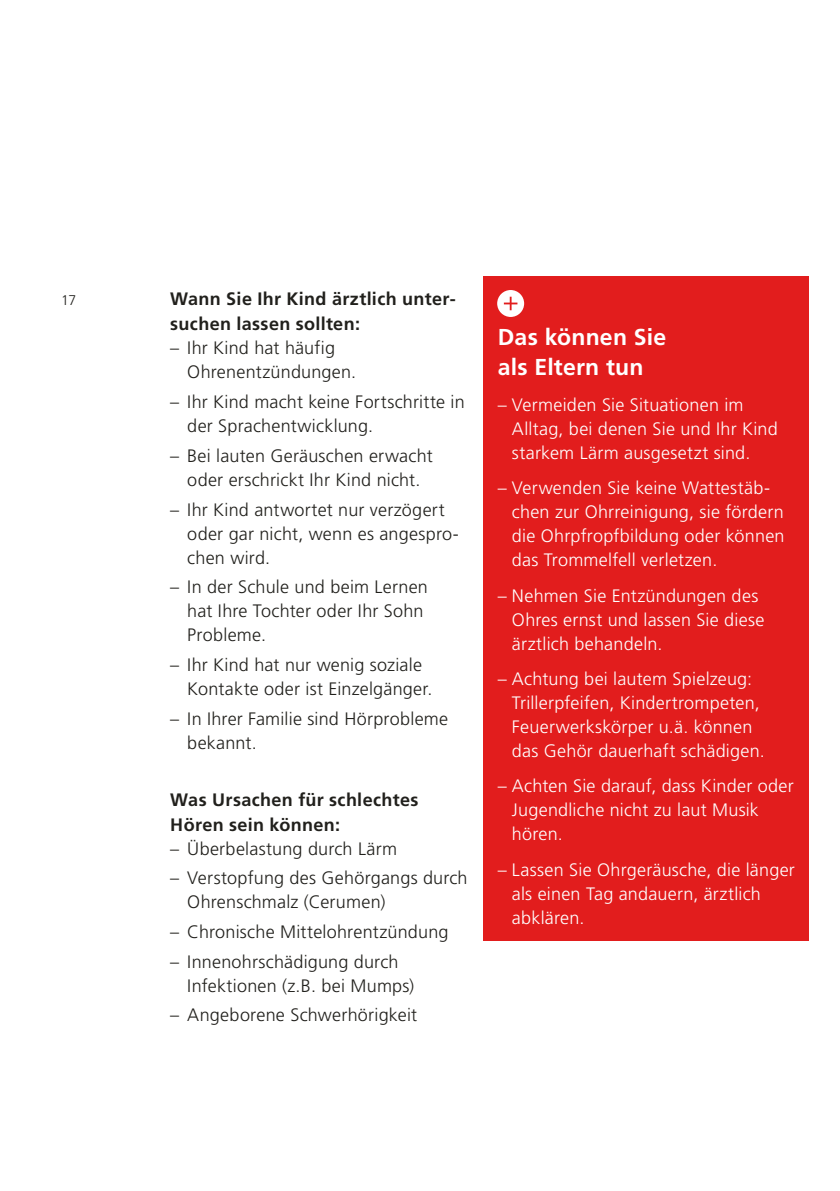
<style>
.page{position:relative;width:840px;height:1191px;background:#fff}
.page>*{position:absolute;margin:0;border:0;box-sizing:border-box;transform-origin:0 0}
.Zwischentitel_bold_1{font:700 23px/30px "Frutiger LT Std";letter-spacing:.005em;color:#fff}
.t1{font:300 18px/24px "Frutiger LT Std";letter-spacing:.01em;color:#21201c}
.t2{font:300 18px/24px "Frutiger LT Std";letter-spacing:.015em;color:#fff}
.Grundtext_bold_9_12{font:700 18px/25px "Frutiger LT Std";letter-spacing:.02em;color:#21201c}
.Legende_Info_light_7{font:300 14px "Frutiger LT Std";color:#21201c}
</style>
<div class="page">
<div style="left:483px;top:276px;width:325px;height:664px;background:#e21d1d"></div>
<svg style="left:497px;top:290px;width:27px;height:27px"></svg>
<p class="Legende_Info_light_7" style="left:61px;top:293px;width:17px">17</p>
<p class="Grundtext_bold_9_12" style="left:170px;top:287px;width:287px">Wann Sie Ihr Kind ärztlich unter&shy;suchen lassen sollten:</p>
<p class="t1" style="left:187px;top:336px;width:170px;text-indent:-17px">– Ihr Kind hat häufig<br>Ohrenentzündungen.</p>
<p class="t1" style="left:187px;top:390px;width:279px;text-indent:-17px">– Ihr Kind macht keine Fortschritte in der Sprachentwicklung.</p>
<p class="t1" style="left:170px;top:444px;width:264px;text-align:center">– Bei lauten Geräuschen erwacht oder erschrickt Ihr Kind nicht.</p>
<p class="t1" style="left:187px;top:497px;width:273px;text-indent:-17px">– Ihr Kind antwortet nur verzögert oder gar nicht, wenn es angespro&shy;chen wird.</p>
<p class="t1" style="left:187px;top:575px;width:242px;text-indent:-17px">– In der Schule und beim Lernen hat Ihre Tochter oder Ihr Sohn<br>Probleme.</p>
<p class="t1" style="left:187px;top:653px;width:247px;text-indent:-17px">– Ihr Kind hat nur wenig soziale<br>Kontakte oder ist Einzelgänger.</p>
<p class="t1" style="left:187px;top:706px;width:262px;text-indent:-17px">– In Ihrer Familie sind Hörprobleme bekannt.</p>
<p class="Grundtext_bold_9_12" style="left:170px;top:787px;width:249px">Was Ursachen für schlechtes<br>Hören sein können:</p>
<p class="t1" style="left:170px;top:836px;width:228px">– Überbelastung durch Lärm</p>
<p class="t1" style="left:187px;top:866px;width:282px;text-indent:-17px">– Verstopfung des Gehörgangs durch<br>Ohrenschmalz (Cerumen)</p>
<p class="t1" style="left:170px;top:920px;width:279px">– Chronische Mittelohrentzündung</p>
<p class="t1" style="left:187px;top:949px;width:228px;text-indent:-17px">– Innenohrschädigung durch<br>Infektionen (z.B. bei Mumps)</p>
<p class="t1" style="left:170px;top:1003px;width:248px">– Angeborene Schwerhörigkeit</p>
<p class="Zwischentitel_bold_1" style="left:497px;top:322px;width:170px">Das können Sie als Eltern tun</p>
<p class="t2" style="left:511px;top:393px;width:267px;text-indent:-14px">– Vermeiden Sie Situationen im<br>Alltag, bei denen Sie und Ihr Kind starkem Lärm ausgesetzt sind.</p>
<p class="t2" style="left:511px;top:476px;width:274px;text-indent:-14px">– Verwenden Sie keine Wattestäb&shy;chen zur Ohrreinigung, sie fördern die Ohrpfropfbildung oder können das Trommelfell verletzen.</p>
<p class="t2" style="left:511px;top:583px;width:254px;text-indent:-14px">– Nehmen Sie Entzündungen des<br>Ohres ernst und lassen Sie diese ärztlich behandeln.</p>
<p class="t2" style="left:511px;top:667px;width:254px;text-indent:-14px">– Achtung bei lautem Spielzeug:<br>Trillerpfeifen, Kindertrompeten,<br>Feuerwerkskörper u.ä. können das Gehör dauerhaft schädigen.</p>
<p class="t2" style="left:511px;top:774px;width:283px;text-indent:-14px">– Achten Sie darauf, dass Kinder oder<br>Jugendliche nicht zu laut Musik hören.</p>
<p class="t2" style="left:511px;top:857px;width:284px;text-indent:-14px">– Lassen Sie Ohrgeräusche, die länger als einen Tag andauern, ärztlich abklären.</p>
</div>
